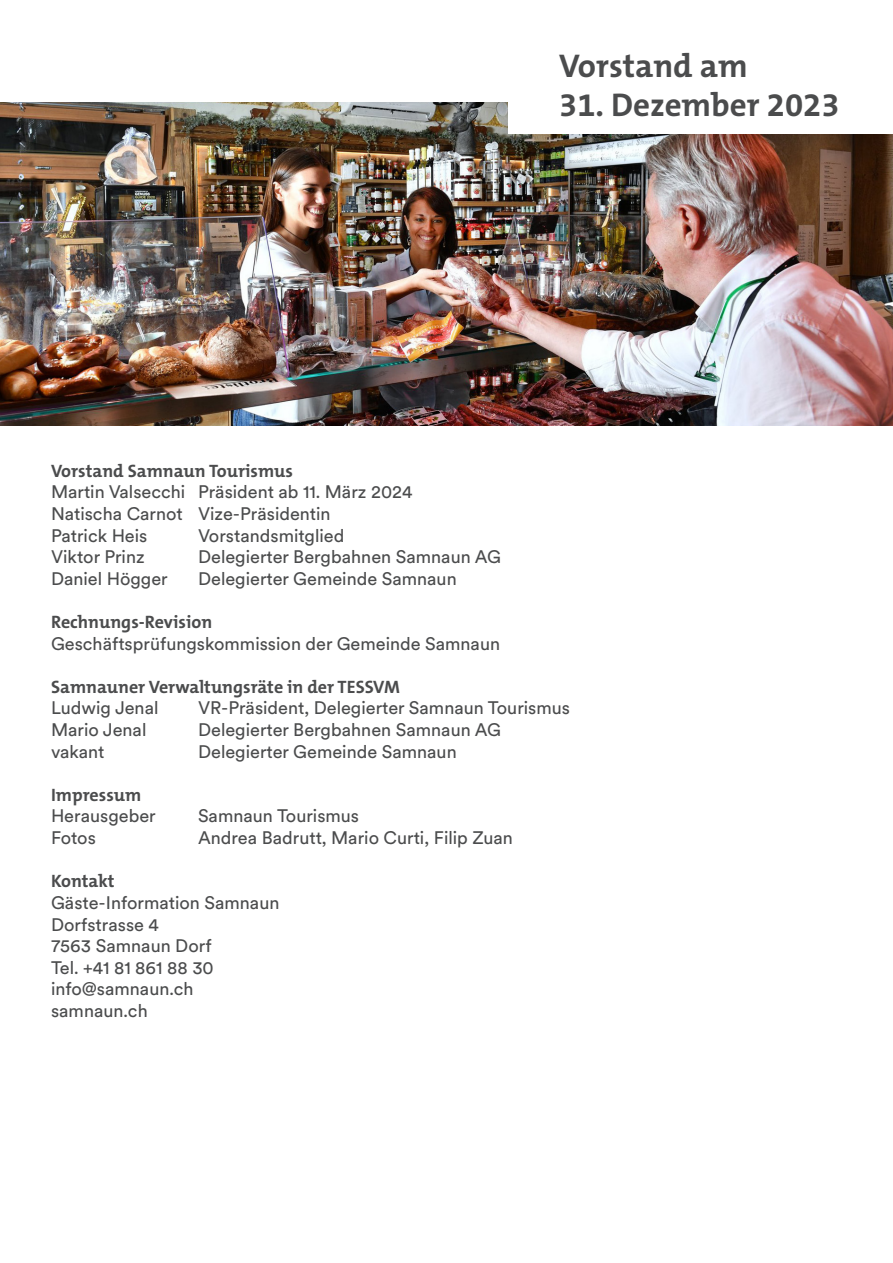
<style>
.page{position:relative;width:893px;height:1263px;background:#fff}
.page>*{position:absolute;margin:0;border:0;box-sizing:border-box;transform-origin:0 0}
.t1{font:700 33px "The Mix B W7";color:#4b4c4d}
.t2{font:18px "Circulargraubuenden";color:#4b4c4d}
.t3{font:700 18px "The Mix B W7";color:#4b4c4d}
</style>
<div class="page">
<img style="left:0;top:102px;width:893px;height:323px">
<div style="left:508px;top:35px;width:385px;height:99px;background:#fff"></div>
<p class="t1" style="left:559px;top:45px;width:190px">Vorstand am</p>
<p class="t1" style="left:559px;top:84px;width:282px">31. Dezember 2023</p>
<p class="t3" style="left:51px;top:459px;width:244px">Vorstand Samnaun Tourismus</p>
<p class="t2" style="left:51px;top:480px;width:363px">Martin Valsecchi Präsident ab 11. März 2024</p>
<p class="t2" style="left:51px;top:502px;width:281px">Natischa Carnot Vize-Präsidentin</p>
<p class="t2" style="left:51px;top:523px;width:98px">Patrick Heis</p>
<p class="t2" style="left:198px;top:523px;width:148px">Vorstandsmitglied</p>
<p class="t2" style="left:51px;top:545px;width:95px">Viktor Prinz</p>
<p class="t2" style="left:198px;top:545px;width:304px">Delegierter Bergbahnen Samnaun AG</p>
<p class="t2" style="left:51px;top:566px;width:118px">Daniel Högger</p>
<p class="t2" style="left:198px;top:566px;width:260px">Delegierter Gemeinde Samnaun</p>
<p class="t3" style="left:51px;top:610px;width:163px">Rechnungs-Revision</p>
<p class="t2" style="left:51px;top:631px;width:451px">Geschäftsprüfungskommission der Gemeinde Samnaun</p>
<p class="t3" style="left:51px;top:675px;width:350px">Samnauner Verwaltungsräte in der TESSVM</p>
<p class="t2" style="left:51px;top:696px;width:109px">Ludwig Jenal</p>
<p class="t2" style="left:198px;top:696px;width:374px">VR-Präsident, Delegierter Samnaun Tourismus</p>
<p class="t2" style="left:51px;top:718px;width:97px">Mario Jenal</p>
<p class="t2" style="left:198px;top:718px;width:304px">Delegierter Bergbahnen Samnaun AG</p>
<p class="t2" style="left:51px;top:739px;width:55px">vakant</p>
<p class="t2" style="left:198px;top:739px;width:260px">Delegierter Gemeinde Samnaun</p>
<p class="t3" style="left:51px;top:783px;width:92px">Impressum</p>
<p class="t2" style="left:51px;top:804px;width:106px">Herausgeber</p>
<p class="t2" style="left:198px;top:804px;width:163px">Samnaun Tourismus</p>
<p class="t2" style="left:51px;top:826px;width:46px">Fotos</p>
<p class="t2" style="left:198px;top:826px;width:316px">Andrea Badrutt, Mario Curti, Filip Zuan</p>
<p class="t3" style="left:51px;top:870px;width:65px">Kontakt</p>
<p class="t2" style="left:51px;top:890px;width:230px">Gäste-Information Samnaun</p>
<p class="t2" style="left:51px;top:912px;width:110px">Dorfstrasse 4</p>
<p class="t2" style="left:51px;top:934px;width:162px">7563 Samnaun Dorf</p>
<p class="t2" style="left:51px;top:955px;width:164px">Tel. +41 81 861 88 30</p>
<p class="t2" style="left:51px;top:977px;width:144px">info@samnaun.ch</p>
<p class="t2" style="left:51px;top:998px;width:98px">samnaun.ch</p>
</div>
